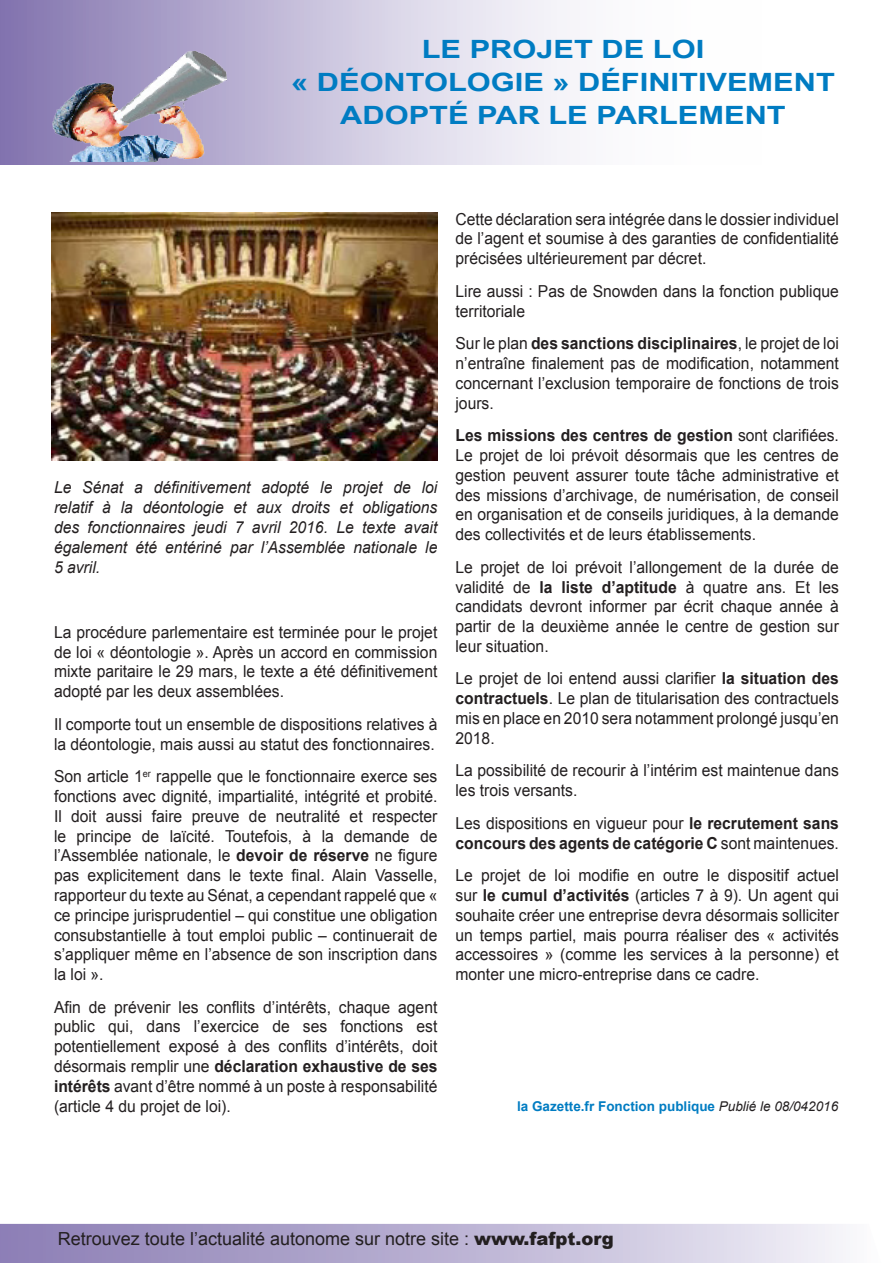
<style>
.page{position:relative;width:893px;height:1263px;background:#fff}
.page>*{position:absolute;margin:0;border:0;box-sizing:border-box;transform-origin:0 0}
.t1{font:700 25.2px/33px "Arial";color:#007cc2;text-align:center;scale:1.22 1}
.t2{font:18px "Arial";color:#231f20}
.t3{font:16.5px/19.8px "Arial";color:#231f20;text-align:justify;scale:.95 1}
.t4{font:italic 16.5px/19.8px "Arial";color:#231f20;text-align:justify;scale:.95 1}
.t5{font:700 16.5px/19.8px "Arial";color:#231f20;scale:.95 1}
.t6{font:700 13.5px "Arial";color:#007cc2}
.s1{font-weight:700}
.s2{font-weight:400}
.s3{font-weight:400;font-style:italic;color:#231f20}
.s4{font-weight:900}
</style>
<div class="page">
<div style="left:0;top:0;width:791px;height:165px;background:linear-gradient(to right,#8e80b6,#fff)"></div>
<img style="left:13px;top:16px;width:256px;height:146px">
<svg style="left:0;top:1224px;width:843px;height:39px;background:#bab2d3"></svg>
<img style="left:51px;top:213px;width:386px;height:247px">
<p class="t1" style="left:291px;top:33px;width:447px">LE PROJET DE LOI<br>« DÉONTOLOGIE » DÉFINITIVEMENT<br>ADOPTÉ PAR LE PARLEMENT</p>
<p class="t4" style="left:54px;top:478px;width:405px">Le Sénat a définitivement adopté le projet de loi relatif à la déontologie et aux droits et obligations des fonctionnaires jeudi 7 avril 2016. Le texte avait également été entériné par l’Assemblée nationale le 5 avril.</p>
<p class="t3" style="left:54px;top:622px;width:405px">La procédure parlementaire est terminée pour le projet de loi « déontologie ». Après un accord en commission mixte paritaire le 29 mars, le texte a été définitivement adopté par les deux assemblées.</p>
<p class="t3" style="left:54px;top:714px;width:405px">Il comporte tout un ensemble de dispositions relatives à la déontologie, mais aussi au statut des fonctionnaires.</p>
<p class="t3" style="left:54px;top:766px;width:405px">Son article 1<sup>er</sup> rappelle que le fonctionnaire exerce ses fonctions avec dignité, impartialité, intégrité et probité.<br>Il doit aussi faire preuve de neutralité et respecter le principe de laïcité. Toutefois, à la demande de l’Assemblée nationale, le <span class="s1">devoir de réserve</span> ne figure pas explicitement dans le texte final. Alain Vasselle, rapporteur du texte au Sénat, a cependant rappelé que « ce principe jurisprudentiel – qui constitue une obligation consubstantielle à tout emploi public – continuerait de s’appliquer même en l’absence de son inscription dans la loi ».</p>
<p class="t3" style="left:54px;top:997px;width:405px">Afin de prévenir les conflits d’intérêts, chaque agent public qui, dans l’exercice de ses fonctions est potentiellement exposé à des conflits d’intérêts, doit désormais remplir une <span class="s1">déclaration exhaustive de ses intérêts</span> avant d’être nommé à un poste à responsabilité (article 4 du projet de loi).</p>
<p class="t3" style="left:455px;top:209px;width:405px">Cette déclaration sera intégrée dans le dossier individuel de l’agent et soumise à des garanties de confidentialité précisées ultérieurement par décret.</p>
<p class="t3" style="left:455px;top:281px;width:405px">Lire aussi : Pas de Snowden dans la fonction publique territoriale</p>
<p class="t3" style="left:455px;top:334px;width:405px">Sur le plan <span class="s1">des sanctions disciplinaires</span>, le projet de loi n’entraîne finalement pas de modification, notamment concernant l’exclusion temporaire de fonctions de trois jours.</p>
<p class="t3" style="left:455px;top:426px;width:405px"><span class="s1">Les missions des centres de gestion</span> sont clarifiées.<br>Le projet de loi prévoit désormais que les centres de gestion peuvent assurer toute tâche administrative et des missions d’archivage, de numérisation, de conseil en organisation et de conseils juridiques, à la demande des collectivités et de leurs établissements.</p>
<p class="t3" style="left:455px;top:557px;width:405px">Le projet de loi prévoit l’allongement de la durée de validité de <span class="s1">la liste d’aptitude</span> à quatre ans. Et les candidats devront informer par écrit chaque année à partir de la deuxième année le centre de gestion sur leur situation.</p>
<p class="t3" style="left:455px;top:669px;width:405px">Le projet de loi entend aussi clarifier <span class="s1">la situation des contractuels</span>. Le plan de titularisation des contractuels mis en place en 2010 sera notamment prolongé jusqu’en 2018.</p>
<p class="t3" style="left:455px;top:761px;width:405px">La possibilité de recourir à l’intérim est maintenue dans les trois versants.</p>
<p class="t5" style="left:455px;top:814px;width:405px"><span class="s2">Les dispositions en vigueur pour</span> le recrutement sans concours des agents de catégorie C <span class="s2">sont maintenues.</span></p>
<p class="t3" style="left:455px;top:866px;width:405px">Le projet de loi modifie en outre le dispositif actuel sur <span class="s1">le cumul d’activités</span> (articles 7 à 9). Un agent qui souhaite créer une entreprise devra désormais solliciter un temps partiel, mais pourra réaliser des « activités accessoires » (comme les services à la personne) et monter une micro-entreprise dans ce cadre.</p>
<p class="t6" style="left:517px;top:1097px;width:323px">la Gazette.fr Fonction publique <span class="s3">Publié le 08/042016</span></p>
<p class="t2" style="left:58px;top:1227px;width:557px">Retrouvez toute l’actualité autonome sur notre site : <span class="s4">www.fafpt.org</span></p>
</div>
